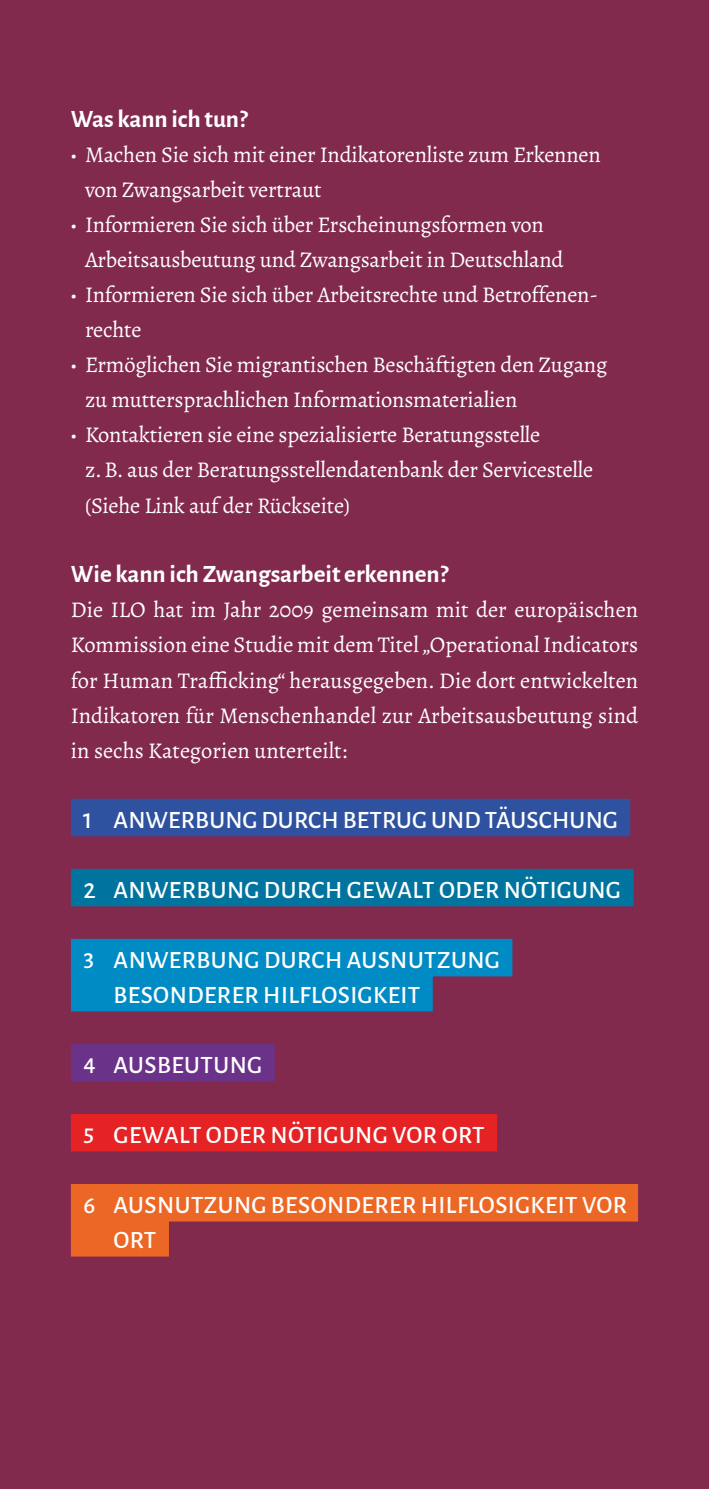
<style>
.page{position:relative;width:709px;height:1489px;background:#fff}
.page>*{position:absolute;margin:0;border:0;box-sizing:border-box;transform-origin:0 0}
.t1{font:500 25px/35px "Alegreya Sans";letter-spacing:.02em;color:#fff}
.t2{font:700 25px "Alegreya Sans";letter-spacing:-.005em;color:#fff}
.t3{font:22.5px/35px "Alegreya";letter-spacing:-.01em;color:#fff}
.s1{font-family:"Alegreya Sans";font-weight:700}
</style>
<div class="page">
<div style="left:0;top:0;width:709px;height:1488px;background:#82294e"></div>
<div style="left:71px;top:798px;width:559px;height:38px;background:#2f52a0"></div>
<div style="left:71px;top:868px;width:562px;height:38px;background:#00749e"></div>
<div style="left:71px;top:938px;width:441px;height:38px;background:#008bc5"></div>
<div style="left:71px;top:973px;width:362px;height:38px;background:#008bc5"></div>
<div style="left:71px;top:1043px;width:204px;height:38px;background:#6b328a"></div>
<div style="left:71px;top:1113px;width:426px;height:38px;background:#e52325"></div>
<div style="left:71px;top:1183px;width:567px;height:38px;background:#ec6725"></div>
<div style="left:71px;top:1218px;width:98px;height:38px;background:#ec6725"></div>
<p class="t2" style="left:71px;top:101px;width:178px">Was kann ich tun?</p>
<p class="t3" style="left:85px;top:137px;width:517px;text-indent:-14px"><span class="s1">•</span> Machen Sie sich mit einer Indikatorenliste zum Erkennen von Zwangsarbeit vertraut</p>
<p class="t3" style="left:85px;top:207px;width:480px;text-indent:-14px"><span class="s1">•</span> Informieren Sie sich über Erscheinungsformen von<br>Arbeitsausbeutung und Zwangsarbeit in Deutschland</p>
<p class="t3" style="left:85px;top:277px;width:514px;text-indent:-14px"><span class="s1">•</span> Informieren Sie sich über Arbeitsrechte und Betroffenen&shy;rechte</p>
<p class="t3" style="left:85px;top:347px;width:523px;text-indent:-14px"><span class="s1">•</span> Ermöglichen Sie migrantischen Beschäftigten den Zugang zu muttersprachlichen Informationsmaterialien</p>
<p class="t3" style="left:85px;top:417px;width:509px;text-indent:-14px"><span class="s1">•</span> Kontaktieren sie eine spezialisierte Beratungsstelle<br>z. B. aus der Beratungsstellendatenbank der Servicestelle (Siehe Link auf der Rückseite)</p>
<p class="t2" style="left:71px;top:556px;width:379px">Wie kann ich Zwangsarbeit erkennen?</p>
<p class="t3" style="left:71px;top:592px;width:568px;text-align:justify">Die ILO hat im Jahr 2009 gemeinsam mit der europäischen Kommission eine Studie mit dem Titel „Operational Indicators for Human Trafficking“ herausgegeben. Die dort entwickelten Indikatoren für Menschenhandel zur Arbeitsausbeutung sind in sechs Kategorien unterteilt:</p>
<p class="t1" style="left:83px;top:800px;width:536px">1 ANWERBUNGDURCHBETRUG UNDTÄUSCHUNG</p>
<p class="t1" style="left:83px;top:870px;width:539px">2 ANWERBUNG DURCH GEWALT ODER NÖTIGUNG</p>
<p class="t1" style="left:113px;top:940px;width:388px;text-indent:-30px">3 ANWERBUNG DURCH AUSNUTZUNG<br>BESONDERER HILFLOSIGKEIT</p>
<p class="t1" style="left:83px;top:1045px;width:180px">4 AUSBEUTUNG</p>
<p class="t1" style="left:83px;top:1115px;width:402px">5 GEWALT ODER NÖTIGUNG VOR ORT</p>
<p class="t1" style="left:113px;top:1185px;width:515px;text-indent:-30px">6 AUSNUTZUNG BESONDERER HILFLOSIGKEIT VOR<br>ORT</p>
</div>
